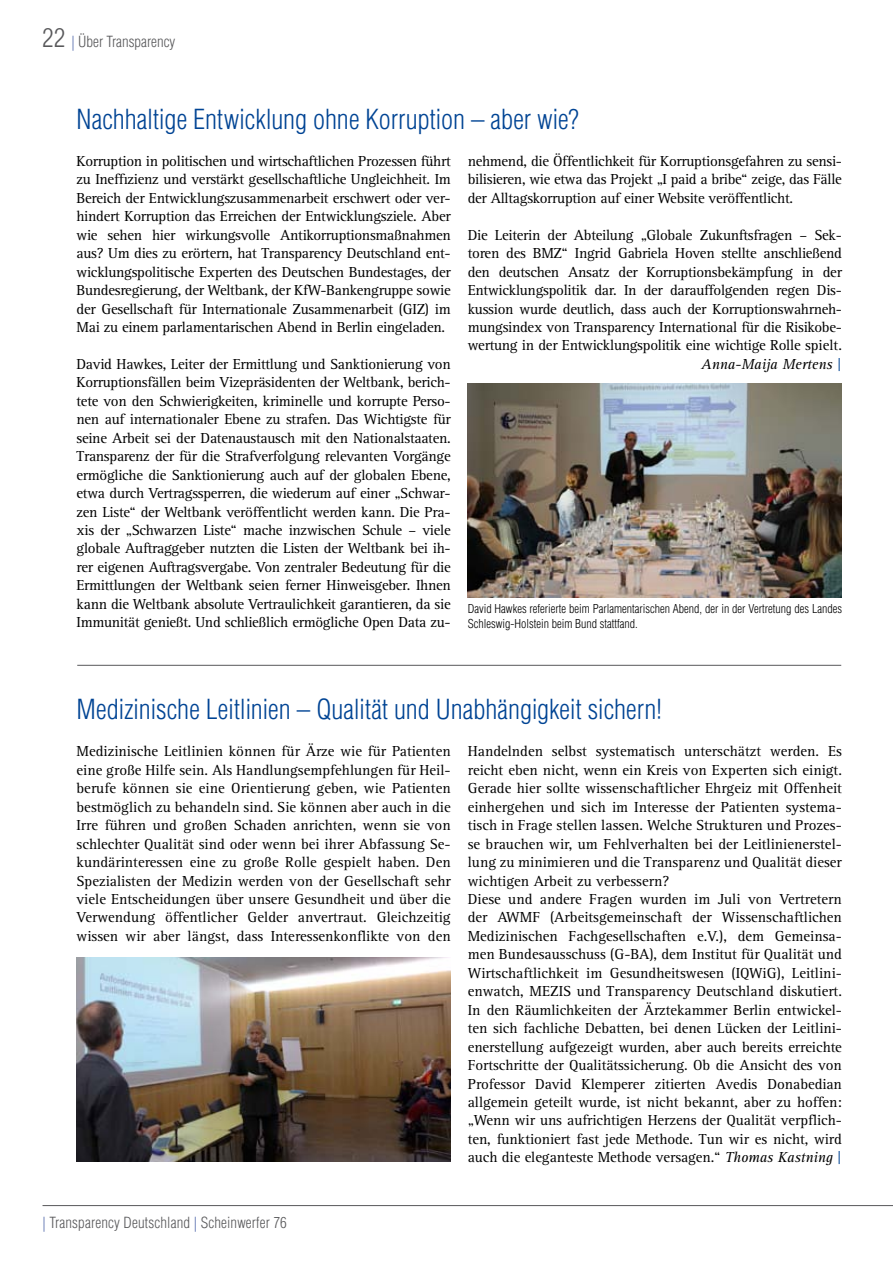
<style>
.page{position:relative;width:893px;height:1263px;background:#fff}
.page>*{position:absolute;margin:0;border:0;box-sizing:border-box;transform-origin:0 0}
.t1{font:300 condensed 27px "Helvetica LT Std";letter-spacing:-.005em;color:#004494}
.t2{font:15px/18.5px "Rotis Serif";letter-spacing:-.005em;color:#000;text-align:justify}
.t3{font:300 condensed 15px "Helvetica LT Std";letter-spacing:.01em;color:#58585a}
.t4{font:300 condensed 12px/15px "Helvetica LT Std";color:#000}
.s1{font-size:25.5px}
.s2{color:#5168aa}
.s3{font-style:italic}
.s4{color:#004494}
</style>
<div class="page">
<img style="left:468px;top:384px;width:374px;height:213px">
<img style="left:77px;top:958px;width:374px;height:204px">
<hr style="left:77px;top:665px;width:764px;height:1px;background:#58585a">
<hr style="left:43px;top:1205px;width:850px;height:1px;background:#58585a">
<p class="t3" style="left:43px;top:32px;width:134px"><span class="s1">22</span> <span class="s2">|</span> Über Transparency</p>
<h1 class="t1" style="left:77px;top:102px;width:504px">Nachhaltige Entwicklung ohne Korruption – aber wie?</h1>
<p class="t2" style="left:77px;top:152px;width:376px">Korruption in politischen und wirtschaftlichen Prozessen führt zu Ineffizienz und verstärkt gesellschaftliche Ungleichheit. Im Bereich der Entwicklungszusammenarbeit erschwert oder ver&shy;hindert Korruption das Erreichen der Entwicklungsziele. Aber wie sehen hier wirkungsvolle Antikorruptionsmaßnahmen aus? Um dies zu erörtern, hat Transparency Deutschland ent&shy;wicklungspolitische Experten des Deutschen Bundestages, der Bundesregierung, der Weltbank, der KfW-Bankengruppe sowie der Gesellschaft für Internationale Zusammenarbeit (GIZ) im Mai zu einem parlamentarischen Abend in Berlin eingeladen.</p>
<p class="t2" style="left:77px;top:355px;width:376px">David Hawkes, Leiter der Ermittlung und Sanktionierung von Korruptionsfällen beim Vizepräsidenten der Weltbank, berich&shy;tete von den Schwierigkeiten, kriminelle und korrupte Perso&shy;nen auf internationaler Ebene zu strafen. Das Wichtigste für seine Arbeit sei der Datenaustausch mit den Nationalstaaten.<br>Transparenz der für die Strafverfolgung relevanten Vorgänge ermögliche die Sanktionierung auch auf der globalen Ebene, etwa durch Vertragssperren, die wiederum auf einer „Schwar&shy;zen Liste“ der Weltbank veröffentlicht werden kann. Die Pra&shy;xis der „Schwarzen Liste“ mache inzwischen Schule – viele globale Auftraggeber nutzten die Listen der Weltbank bei ih&shy;rer eigenen Auftragsvergabe. Von zentraler Bedeutung für die Ermittlungen der Weltbank seien ferner Hinweisgeber. Ihnen kann die Weltbank absolute Vertraulichkeit garantieren, da sie Immunität genießt. Und schließlich ermögliche Open Data zu-</p>
<p class="t2" style="left:468px;top:152px;width:376px">nehmend, die Öffentlichkeit für Korruptionsgefahren zu sensi&shy;bilisieren, wie etwa das Projekt „I paid a bribe“ zeige, das Fälle der Alltagskorruption auf einer Website veröffentlicht.</p>
<p class="t2" style="left:468px;top:226px;width:376px;text-align:right">Die Leiterin der Abteilung „Globale Zukunftsfragen – Sek&shy;toren des BMZ“ Ingrid Gabriela Hoven stellte anschließend den deutschen Ansatz der Korruptionsbekämpfung in der Entwicklungspolitik dar. In der darauffolgenden regen Dis&shy;kussion wurde deutlich, dass auch der Korruptionswahrneh&shy;mungsindex von Transparency International für die Risikobe&shy;wertung in der Entwicklungspolitik eine wichtige Rolle spielt.<br><span class="s3">Anna-Maija Mertens</span> <span class="s4">|</span></p>
<p class="t4" style="left:468px;top:601px;width:376px">David Hawkes referierte beim Parlamentarischen Abend, der in der Vertretung des Landes<br>Schleswig-Holstein beim Bund stattfand.</p>
<h1 class="t1" style="left:77px;top:693px;width:587px">Medizinische Leitlinien – Qualität und Unabhängigkeit sichern!</h1>
<p class="t2" style="left:77px;top:743px;width:376px">Medizinische Leitlinien können für Ärze wie für Patienten eine große Hilfe sein. Als Handlungsempfehlungen für Heil&shy;berufe können sie eine Orientierung geben, wie Patienten bestmöglich zu behandeln sind. Sie können aber auch in die Irre führen und großen Schaden anrichten, wenn sie von schlechter Qualität sind oder wenn bei ihrer Abfassung Se&shy;kundärinteressen eine zu große Rolle gespielt haben. Den Spezialisten der Medizin werden von der Gesellschaft sehr viele Entscheidungen über unsere Gesundheit und über die Verwendung öffentlicher Gelder anvertraut. Gleichzeitig wissen wir aber längst, dass Interessenkonflikte von den</p>
<p class="t2" style="left:468px;top:743px;width:376px;text-align:left">Handelnden selbst systematisch unterschätzt werden. Es reicht eben nicht, wenn ein Kreis von Experten sich einigt.<br>Gerade hier sollte wissenschaftlicher Ehrgeiz mit Offenheit einhergehen und sich im Interesse der Patienten systema&shy;tisch in Frage stellen lassen. Welche Strukturen und Prozes&shy;se brauchen wir, um Fehlverhalten bei der Leitlinienerstel&shy;lung zu minimieren und die Transparenz und Qualität dieser wichtigen Arbeit zu verbessern?<br>Diese und andere Fragen wurden im Juli von Vertretern der AWMF (Arbeitsgemeinschaft der Wissenschaftlichen Medizinischen Fachgesellschaften e.V.), dem Gemeinsa&shy;men Bundesausschuss (G-BA), dem Institut für Qualität und Wirtschaftlichkeit im Gesundheitswesen (IQWiG), Leitlini&shy;enwatch, MEZIS und Transparency Deutschland diskutiert.<br>In den Räumlichkeiten der Ärztekammer Berlin entwickel&shy;ten sich fachliche Debatten, bei denen Lücken der Leitlini&shy;enerstellung aufgezeigt wurden, aber auch bereits erreichte Fortschritte der Qualitätssicherung. Ob die Ansicht des von Professor David Klemperer zitierten Avedis Donabedian allgemein geteilt wurde, ist nicht bekannt, aber zu hoffen: „Wenn wir uns aufrichtigen Herzens der Qualität verpflich&shy;ten, funktioniert fast jede Methode. Tun wir es nicht, wird auch die eleganteste Methode versagen.“ <span class="s3">Thomas Kastning</span> <span class="s4">|</span></p>
<p class="t3" style="left:43px;top:1213px;width:246px"><span class="s2">|</span> Transparency Deutschland <span class="s2">|</span> Scheinwerfer 76</p>
</div>
